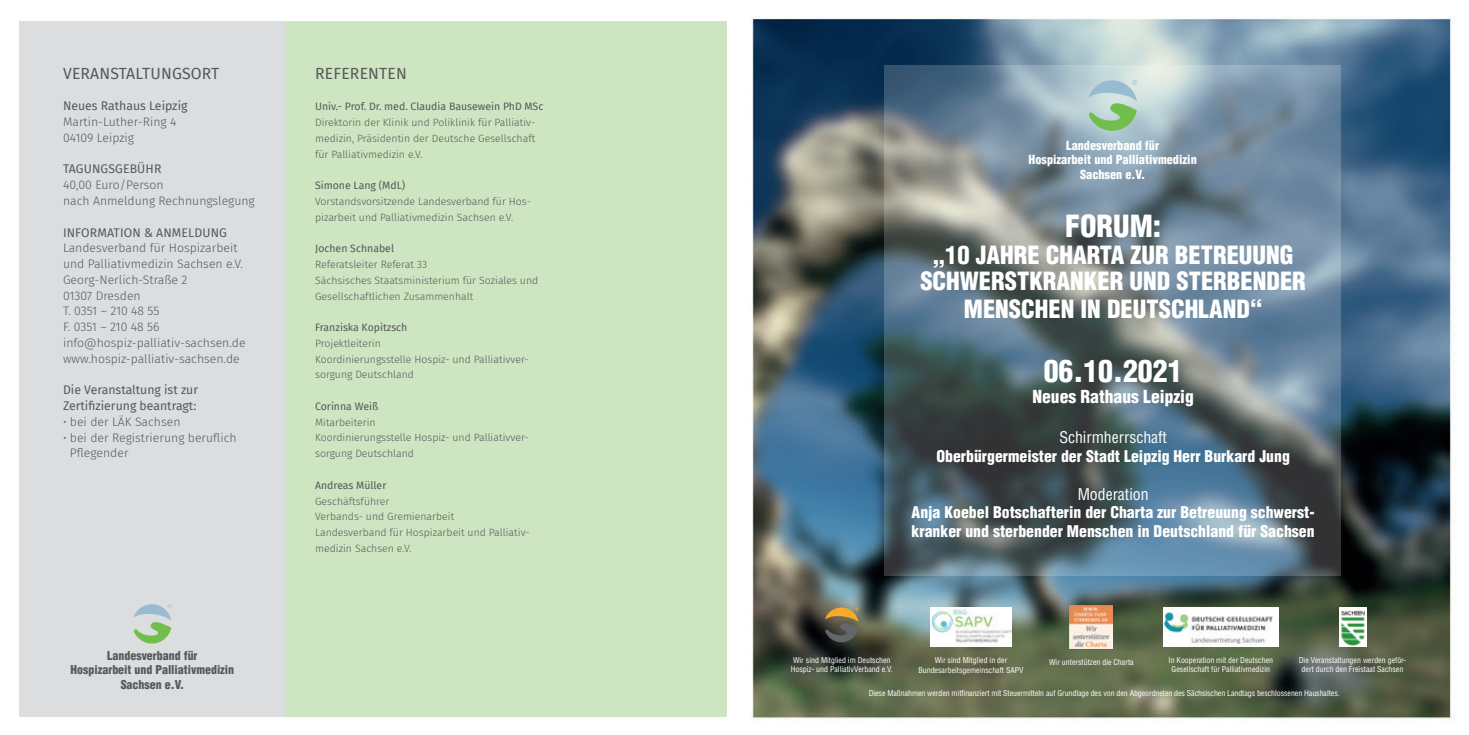
<style>
.page{position:relative;width:1469px;height:735px;background:#fff}
.page>*{position:absolute;margin:0;border:0;box-sizing:border-box;transform-origin:0 0}
.t1{font:900 condensed 29.75px "Helvetica LT Std";color:#fff}
.t2{font:900 condensed 24.5px/27.1px "Helvetica LT Std";color:#fff;text-align:center}
.t3{font:900 condensed 17.5px "Helvetica LT Std";color:#fff}
.t4{font:900 condensed 15.75px/18.9px "Helvetica LT Std";color:#fff}
.t5{font:15.75px "Fira Sans";letter-spacing:.01em;color:#57585a}
.t6{font:condensed 15.75px "Helvetica LT Std";color:#fff}
.t7{font:300 12.25px/15.8px "Fira Sans";color:#57585a}
.t8{font:12.25px/15.8px "Fira Sans";color:#57585a}
.t9{font:900 condensed 12.25px/14.7px "Helvetica LT Std";color:#fff;text-align:center}
.t10{font:900 condensed 11.9px/14.3px "Helvetica LT Std";color:#57585a;text-align:center}
.t11{font:300 10.5px/15.8px "Fira Sans";color:#57585a}
.t12{font:10.5px "Fira Sans";color:#57585a}
.t13{font:condensed 7.88px/9.5px "Helvetica LT Std";color:#fff;text-align:center}
</style>
<div class="page">
<div style="left:19px;top:21px;width:266px;height:695px;background:#dcdddf"></div>
<div style="left:285px;top:21px;width:441px;height:695px;background:#cde5c1"></div>
<img style="left:751px;top:16px;width:704px;height:703px">
<svg style="left:884px;top:65px;width:456px;height:510px;background:#657985"></svg>
<svg style="left:1088px;top:80px;width:49px;height:51px;background:#a5ccb2"></svg>
<img style="left:930px;top:606px;width:82px;height:39px">
<img style="left:1163px;top:606px;width:115px;height:39px">
<svg style="left:824px;top:607px;width:34px;height:35px"></svg>
<img style="left:1070px;top:605px;width:42px;height:43px">
<img style="left:1338px;top:607px;width:27px;height:39px">
<svg style="left:133px;top:604px;width:39px;height:39px"></svg>
<h3 class="t5" style="left:63px;top:61px;width:158px">VERANSTALTUNGSORT</h3>
<p class="t8" style="left:63px;top:98px;width:126px">Neues Rathaus Leipzig</p>
<p class="t7" style="left:63px;top:114px;width:115px">Martin-Luther-Ring 4<br>04109 Leipzig</p>
<p class="t8" style="left:63px;top:161px;width:100px">TAGUNGSGEBÜHR</p>
<p class="t7" style="left:63px;top:177px;width:193px">40,00 Euro/Person<br>nach Anmeldung Rechnungslegung</p>
<p class="t8" style="left:63px;top:224px;width:165px">INFORMATION &amp; ANMELDUNG</p>
<p class="t7" style="left:63px;top:240px;width:184px">Landesverband für Hospizarbeit und Palliativmedizin Sachsen e.V.<br>Georg-Nerlich-Straße 2<br>01307 Dresden<br>T. 0351 – 210 48 55<br>F. 0351 – 210 48 56 info@hospiz-palliativ-sachsen.de www.hospiz-palliativ-sachsen.de</p>
<p class="t8" style="left:63px;top:381px;width:137px">Die Veranstaltung ist zur<br>Zertifizierung beantragt:</p>
<p class="t7" style="left:63px;top:413px;width:119px">• bei der LÄK Sachsen</p>
<p class="t7" style="left:70px;top:429px;width:168px;text-indent:-7px">• bei der Registrierung beruflich<br>Pflegender</p>
<p class="t10" style="left:71px;top:647px;width:165px">Landesverband für<br>Hospizarbeit und Palliativmedizin<br>Sachsen e.V.</p>
<h3 class="t5" style="left:315px;top:61px;width:93px">REFERENTEN</h3>
<p class="t12" style="left:315px;top:99px;width:230px">Univ.- Prof. Dr. med. Claudia Bausewein PhD MSc</p>
<p class="t11" style="left:315px;top:114px;width:222px;text-align:justify">Direktorin der Klinik und Poliklinik für Palliativ&shy;medizin, Präsidentin der Deutsche Gesellschaft für Palliativmedizin e.V.</p>
<p class="t12" style="left:315px;top:177px;width:92px">Simone Lang (MdL)</p>
<p class="t11" style="left:315px;top:193px;width:217px">Vorstandsvorsitzende Landesverband für Hos&shy;pizarbeit und Palliativmedizin Sachsen e.V.</p>
<p class="t12" style="left:315px;top:240px;width:80px">Jochen Schnabel</p>
<p class="t11" style="left:315px;top:256px;width:225px">Referatsleiter Referat 33<br>Sächsisches Staatsministerium für Soziales und<br>Gesellschaftlichen Zusammenhalt</p>
<p class="t12" style="left:315px;top:319px;width:94px">Franziska Kopitzsch</p>
<p class="t11" style="left:315px;top:335px;width:215px">Projektleiterin<br>Koordinierungsstelle Hospiz- und Palliativver&shy;sorgung Deutschland</p>
<p class="t12" style="left:315px;top:398px;width:65px">Corinna Weiß</p>
<p class="t11" style="left:315px;top:414px;width:215px">Mitarbeiterin<br>Koordinierungsstelle Hospiz- und Palliativver&shy;sorgung Deutschland</p>
<p class="t12" style="left:315px;top:477px;width:73px">Andreas Müller</p>
<p class="t11" style="left:315px;top:492px;width:216px">Geschäftsführer<br>Verbands- und Gremienarbeit<br>Landesverband für Hospizarbeit und Palliativ&shy;medizin Sachsen e.V.</p>
<p class="t9" style="left:1028px;top:138px;width:170px">Landesverband für<br>Hospizarbeit und Palliativmedizin<br>Sachsen e.V.</p>
<h1 class="t1" style="left:1065px;top:207px;width:97px">FORUM:</h1>
<h2 class="t2" style="left:920px;top:241px;width:387px">„10 JAHRE CHARTA ZUR BETREUUNG<br>SCHWERSTKRANKER UND STERBENDER<br>MENSCHEN IN DEUTSCHLAND“</h2>
<h1 class="t1" style="left:1043px;top:352px;width:140px">06.10.2021</h1>
<h3 class="t3" style="left:1032px;top:385px;width:163px">Neues Rathaus Leipzig</h3>
<h3 class="t6" style="left:1059px;top:427px;width:109px">Schirmherrschaft</h3>
<h3 class="t4" style="left:936px;top:446px;width:355px">Oberbürgermeister der Stadt Leipzig Herr Burkard Jung</h3>
<h3 class="t6" style="left:1077px;top:483px;width:72px">Moderation</h3>
<h3 class="t4" style="left:911px;top:503px;width:404px">Anja Koebel Botschafterin der Charta zur Betreuung schwerst&shy;kranker und sterbender Menschen in Deutschland für Sachsen</h3>
<p class="t13" style="left:790px;top:654px;width:104px;text-align:left">Wir sind Mitglied im Deutschen<br>Hospiz- und PalliativVerband e.V.</p>
<p class="t13" style="left:1049px;top:657px;width:86px">Wir unterstützen die Charta</p>
<p class="t13" style="left:1298px;top:654px;width:109px">Die Veranstaltungen werden geför&shy;dert durch den Freistaat Sachsen</p>
<p class="t13" style="left:918px;top:655px;width:107px">Wir sind Mitglied in der<br>Bundesarbeitsgemeinschaft SAPV</p>
<p class="t13" style="left:1168px;top:654px;width:106px">In Kooperation mit der Deutschen<br>Gesellschaft für Palliativmedizin</p>
<p class="t13" style="left:868px;top:687px;width:472px">Diese Maßnahmen werden mitfinanziert mit Steuermitteln auf Grundlage des von den Abgeordneten des Sächsischen Landtags beschlossenen Haushaltes.</p>
</div>
